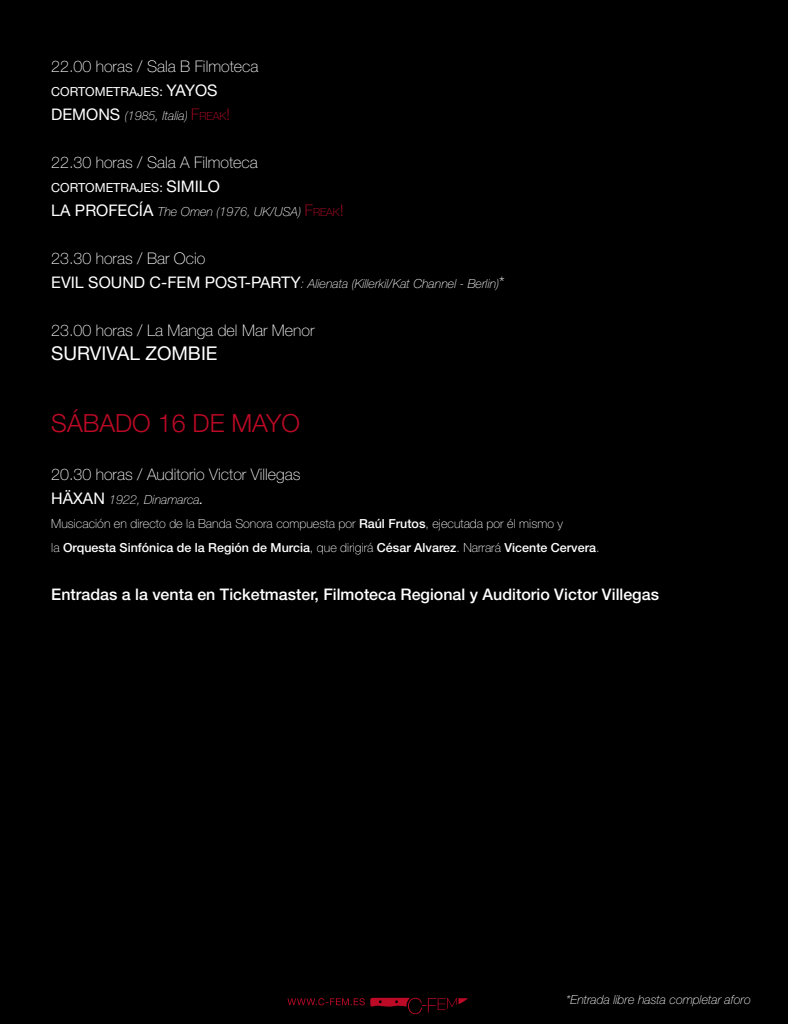
<style>
.page{position:relative;width:788px;height:1024px;background:#000}
.page>*{position:absolute;margin:0;border:0;box-sizing:border-box;transform-origin:0 0}
.t1{font:300 25px "Helvetica Neue LT Std";color:#bd0a26}
.t2{font:19px "Helvetica Neue LT Std";color:#fff}
.t3{font:100 16px "Helvetica Neue LT Std";color:#fff}
.t4{font:500 16px "Helvetica Neue LT Std";color:#fff}
.t5{font:100 12.5px/24px "Helvetica Neue LT Std";color:#fff}
.t6{font:italic 100 12.5px/24px "Helvetica Neue LT Std";color:#fff}
.t7{font:12.5px/24px "Helvetica Neue LT Std";color:#fff}
.s1{font-size:16px}
.s2{font-weight:100;font-style:italic}
.s3{font-weight:100;font-size:16px;color:#bd0a26}
.s4{font-weight:100;font-size:11.2px;color:#bd0a26}
.s5{font-weight:400;font-style:normal}
.s6{font-weight:400;font-style:normal;font-size:16px}
.s7{font-style:normal;font-size:16px;color:#bd0a26}
.s8{font-style:normal;font-size:11.2px;color:#bd0a26}
.s9{font-style:normal;font-size:16px}
.s10{font-weight:400;font-size:16px}
.s11{font-style:italic}
.s12{font-weight:400;font-style:italic}
.s13{font-weight:500}
</style>
<div class="page">
<svg style="left:287px;top:998px;width:181px;height:16px"></svg>
<p class="t3" style="left:51px;top:57px;width:209px">22.00 horas / Sala B Filmoteca</p>
<p class="t7" style="left:51px;top:79px;width:181px">CORTOMETRAJES: <span class="s1">YAYOS<br>DEMONS</span> <span class="s2">(1985, Italia)</span> <span class="s3">F</span><span class="s4">REAK</span><span class="s3">!</span></p>
<p class="t3" style="left:51px;top:153px;width:208px">22.30 horas / Sala A Filmoteca</p>
<p class="t6" style="left:51px;top:176px;width:294px"><span class="s5">CORTOMETRAJES:</span> <span class="s6">SIMILO<br>LA PROFECÍA</span> The Omen (1976, UK/USA) <span class="s7">F</span><span class="s8">REAK</span><span class="s7">!</span></p>
<p class="t3" style="left:51px;top:249px;width:156px">23.30 horas / Bar Ocio</p>
<p class="t6" style="left:51px;top:272px;width:455px"><span class="s6">EVIL SOUND C-FEM POST-PARTY</span>: Alienata (Killerkil/Kat Channel - Berlin)<span class="s9">*</span></p>
<p class="t3" style="left:51px;top:321px;width:265px">23.00 horas / La Manga del Mar Menor</p>
<h2 class="t2" style="left:51px;top:342px;width:168px">SURVIVAL ZOMBIE</h2>
<h1 class="t1" style="left:51px;top:408px;width:250px">SÁBADO 16 DE MAYO</h1>
<p class="t3" style="left:51px;top:465px;width:251px">20.30 horas / Auditorio Victor Villegas</p>
<p class="t5" style="left:51px;top:488px;width:550px"><span class="s10">HÄXAN</span> <span class="s11">1922, Dinamarca</span><span class="s12">.<br></span>Musicación en directo de la Banda Sonora compuesta por <span class="s13">Raúl Frutos</span>, ejecutada por él mismo y<br>la <span class="s13">Orquesta Sinfónica de la Región de Murcia</span>, que dirigirá <span class="s13">César Alvarez</span>. Narrará <span class="s13">Vicente Cervera</span>.</p>
<p class="t4" style="left:51px;top:585px;width:609px">Entradas a la venta en Ticketmaster, Filmoteca Regional y Auditorio Victor Villegas</p>
<p class="t6" style="left:566px;top:988px;width:186px">*Entrada libre hasta completar aforo</p>
</div>
